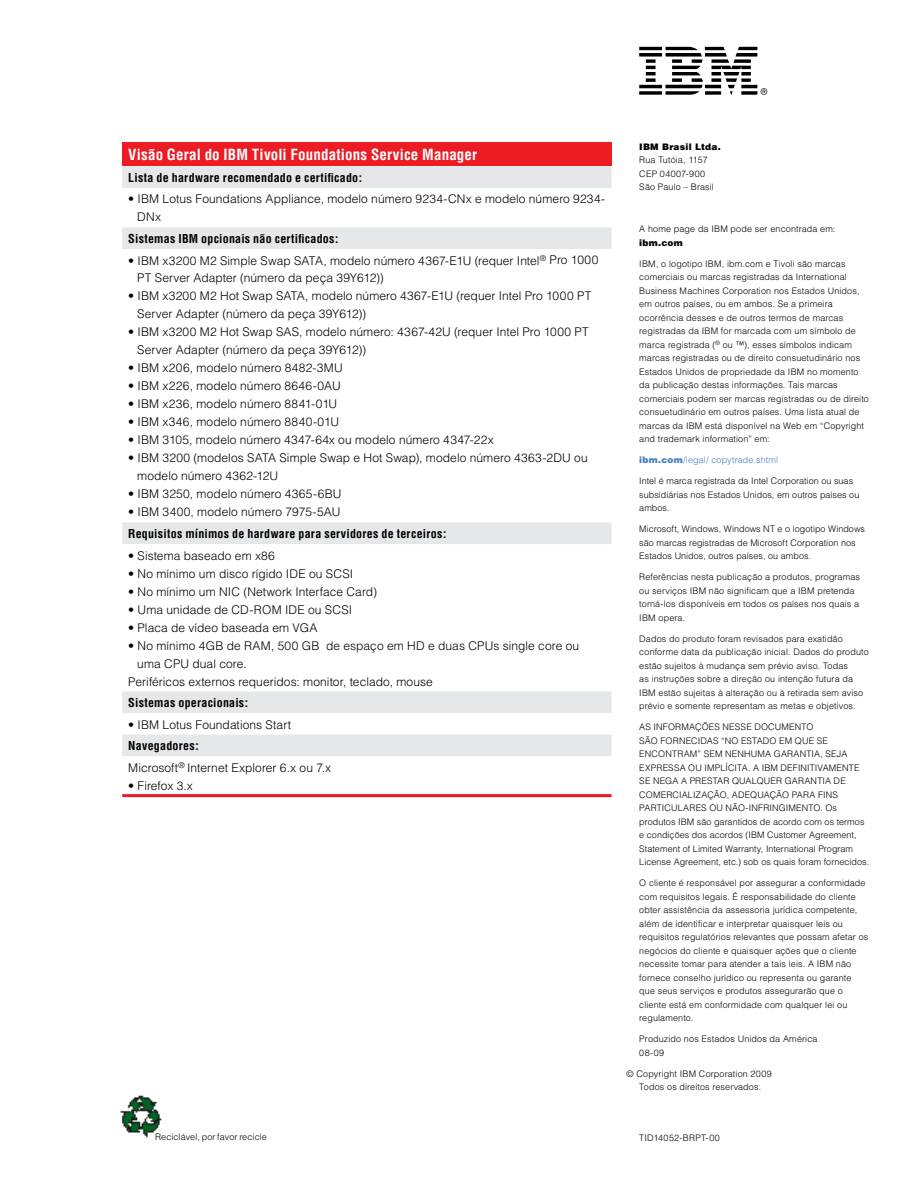
<style>
.page{position:relative;width:918px;height:1188px;background:#fff}
.page>*{position:absolute;margin:0;border:0;box-sizing:border-box;transform-origin:0 0}
.t1{font:700 condensed 15px "Helvetica";letter-spacing:.01em;color:#fff}
.t2{font:300 12px/18px "Helvetica";letter-spacing:.005em;color:#000}
.t3{font:700 condensed 12px "Helvetica";letter-spacing:.02em;color:#000}
.t4{font:300 9px/13.5px "Helvetica";letter-spacing:.015em;color:#000}
.t5{font:300 9px "Helvetica";letter-spacing:.015em;color:#4281c3}
.t6{font:900 9px "Helvetica";letter-spacing:.025em;color:#000}
.s1{font-weight:700;font-stretch:condensed}
.s2{font-weight:900}
</style>
<div class="page">
<svg style="left:639px;top:47px;width:128px;height:48px"></svg>
<img style="left:120px;top:1095px;width:42px;height:43px">
<div style="left:122px;top:142px;width:490px;height:24px;background:#ed1c24"></div>
<svg style="left:122px;top:166px;width:490px;height:590px"></svg>
<hr style="left:122px;top:794px;width:490px;height:3px;background:#ed1c24">
<div style="left:155px;top:1133px;width:168px;height:16px;background:#fff"></div>
<h1 class="t1" style="left:128px;top:146px;width:350px">Visão Geral do IBM Tivoli Foundations Service Manager</h1>
<h2 class="t3" style="left:128px;top:170px;width:235px">Lista de hardware recomendado e certificado:</h2>
<h2 class="t2" style="left:137px;top:190px;width:469px;text-indent:-9px">• IBM Lotus Foundations Appliance, modelo número 9234-CNx e modelo número 9234-<br>DNx</h2>
<h2 class="t3" style="left:128px;top:231px;width:212px">Sistemas IBM opcionais não certificados:</h2>
<h2 class="t2" style="left:137px;top:251px;width:463px;text-indent:-9px">• IBM x3200 M2 Simple Swap SATA, modelo número 4367-E1U (requer Intel<sup>®</sup> Pro 1000<br>PT Server Adapter (número da peça 39Y612))</h2>
<h2 class="t2" style="left:137px;top:287px;width:456px;text-indent:-9px">• IBM x3200 M2 Hot Swap SATA, modelo número 4367-E1U (requer Intel Pro 1000 PT<br>Server Adapter (número da peça 39Y612))</h2>
<h2 class="t2" style="left:137px;top:323px;width:453px;text-indent:-9px">• IBM x3200 M2 Hot Swap SAS, modelo número: 4367-42U (requer Intel Pro 1000 PT<br>Server Adapter (número da peça 39Y612))</h2>
<h2 class="t2" style="left:128px;top:359px;width:216px">• IBM x206, modelo número 8482-3MU</h2>
<h2 class="t2" style="left:128px;top:377px;width:214px">• IBM x226, modelo número 8646-0AU</h2>
<h2 class="t2" style="left:128px;top:395px;width:211px">• IBM x236, modelo número 8841-01U</h2>
<h2 class="t2" style="left:128px;top:413px;width:212px">• IBM x346, modelo número 8840-01U</h2>
<h2 class="t2" style="left:128px;top:431px;width:367px">• IBM 3105, modelo número 4347-64x ou modelo número 4347-22x</h2>
<h2 class="t2" style="left:137px;top:449px;width:452px;text-indent:-9px">• IBM 3200 (modelos SATA Simple Swap e Hot Swap), modelo número 4363-2DU ou modelo número 4362-12U</h2>
<h2 class="t2" style="left:128px;top:485px;width:215px">• IBM 3250, modelo número 4365-6BU</h2>
<h2 class="t2" style="left:128px;top:503px;width:214px">• IBM 3400, modelo número 7975-5AU</h2>
<h2 class="t3" style="left:128px;top:526px;width:320px">Requisitos mínimos de hardware para servidores de terceiros:</h2>
<h2 class="t2" style="left:128px;top:546px;width:148px">• Sistema baseado em x86</h2>
<h2 class="t2" style="left:128px;top:564px;width:226px">• No mínimo um disco rígido IDE ou SCSI</h2>
<h2 class="t2" style="left:128px;top:582px;width:250px">• No mínimo um NIC (Network Interface Card)</h2>
<h2 class="t2" style="left:128px;top:600px;width:226px">• Uma unidade de CD-ROM IDE ou SCSI</h2>
<h2 class="t2" style="left:128px;top:618px;width:191px">• Placa de vídeo baseada em VGA</h2>
<h2 class="t2" style="left:128px;top:636px;width:452px">• No mínimo 4GB de RAM, 500 GB de espaço em HD e duas CPUs single core ou</h2>
<h2 class="t2" style="left:137px;top:654px;width:111px">uma CPU dual core.</h2>
<h2 class="t2" style="left:128px;top:672px;width:306px">Periféricos externos requeridos: monitor, teclado, mouse</h2>
<h2 class="t3" style="left:128px;top:695px;width:122px">Sistemas operacionais:</h2>
<h2 class="t2" style="left:128px;top:715px;width:164px">• IBM Lotus Foundations Start</h2>
<h2 class="t2" style="left:128px;top:735px;width:204px;line-height:21.5px"><span class="s1">Navegadores:<br></span>Microsoft<sup>®</sup> Internet Explorer 6.x ou 7.x</h2>
<h2 class="t2" style="left:128px;top:776px;width:66px">• Firefox 3.x</h2>
<p class="t4" style="left:155px;top:1130px;width:113px">Reciclável, por favor recicle</p>
<p class="t6" style="left:639px;top:141px;width:83px">IBM Brasil Ltda.</p>
<p class="t4" style="left:639px;top:153px;width:76px">Rua Tutóia, 1157<br>CEP 04007-900<br>São Paulo – Brasil</p>
<p class="t4" style="left:639px;top:222px;width:198px">A home page da IBM pode ser encontrada em:</p>
<p class="t6" style="left:639px;top:237px;width:45px">ibm.com</p>
<p class="t4" style="left:639px;top:257px;width:231px">IBM, o logotipo IBM, ibm.com e Tivoli são marcas comerciais ou marcas registradas da International Business Machines Corporation nos Estados Unidos, em outros países, ou em ambos. Se a primeira ocorrência desses e de outros termos de marcas registradas da IBM for marcada com um símbolo de marca registrada (<sup>®</sup> ou ™), esses símbolos indicam marcas registradas ou de direito consuetudinário nos Estados Unidos de propriedade da IBM no momento da publicação destas informações. Tais marcas comerciais podem ser marcas registradas ou de direito consuetudinário em outros países. Uma lista atual de marcas da IBM está disponível na Web em “Copyright and trademark information” em:</p>
<p class="t5" style="left:639px;top:454px;width:140px"><span class="s2">ibm.com</span>/legal/ copytrade.shtml</p>
<p class="t4" style="left:639px;top:474px;width:222px">Intel é marca registrada da Intel Corporation ou suas subsidiárias nos Estados Unidos, em outros países ou ambos.</p>
<p class="t4" style="left:639px;top:522px;width:227px">Microsoft, Windows, Windows NT e o logotipo Windows são marcas registradas de Microsoft Corporation nos<br>Estados Unidos, outros países, ou ambos.</p>
<p class="t4" style="left:639px;top:570px;width:222px">Referências nesta publicação a produtos, programas ou serviços IBM não significam que a IBM pretenda torná-los disponíveis em todos os países nos quais a IBM opera.</p>
<p class="t4" style="left:639px;top:632px;width:231px">Dados do produto foram revisados para exatidão conforme data da publicação inicial. Dados do produto estão sujeitos à mudança sem prévio aviso. Todas<br>as instruções sobre a direção ou intenção futura da IBM estão sujeitas à alteração ou à retirada sem aviso prévio e somente representam as metas e objetivos.</p>
<p class="t4" style="left:639px;top:720px;width:231px">AS INFORMAÇÕES NESSE DOCUMENTO<br>SÃO FORNECIDAS “NO ESTADO EM QUE SE ENCONTRAM” SEM NENHUMA GARANTIA, SEJA EXPRESSA OU IMPLÍCITA. A IBM DEFINITIVAMENTE SE NEGA A PRESTAR QUALQUER GARANTIA DE COMERCIALIZAÇÃO, ADEQUAÇÃO PARA FINS PARTICULARES OU NÃO-INFRINGIMENTO. Os produtos IBM são garantidos de acordo com os termos e condições dos acordos (IBM Customer Agreement, Statement of Limited Warranty, International Program License Agreement, etc.) sob os quais foram fornecidos.</p>
<p class="t4" style="left:639px;top:876px;width:231px">O cliente é responsável por assegurar a conformidade com requisitos legais. É responsabilidade do cliente obter assistência da assessoria jurídica competente, além de identificar e interpretar quaisquer leis ou requisitos regulatórios relevantes que possam afetar os negócios do cliente e quaisquer ações que o cliente necessite tomar para atender a tais leis. A IBM não fornece conselho jurídico ou representa ou garante que seus serviços e produtos assegurarão que o cliente está em conformidade com qualquer lei ou regulamento.</p>
<p class="t4" style="left:639px;top:1032px;width:180px">Produzido nos Estados Unidos da América<br>08-09</p>
<p class="t4" style="left:627px;top:1067px;width:147px;text-align:center">© Copyright IBM Corporation 2009<br>Todos os direitos reservados.</p>
<p class="t4" style="left:639px;top:1131px;width:82px">TID14052-BRPT-00</p>
</div>
